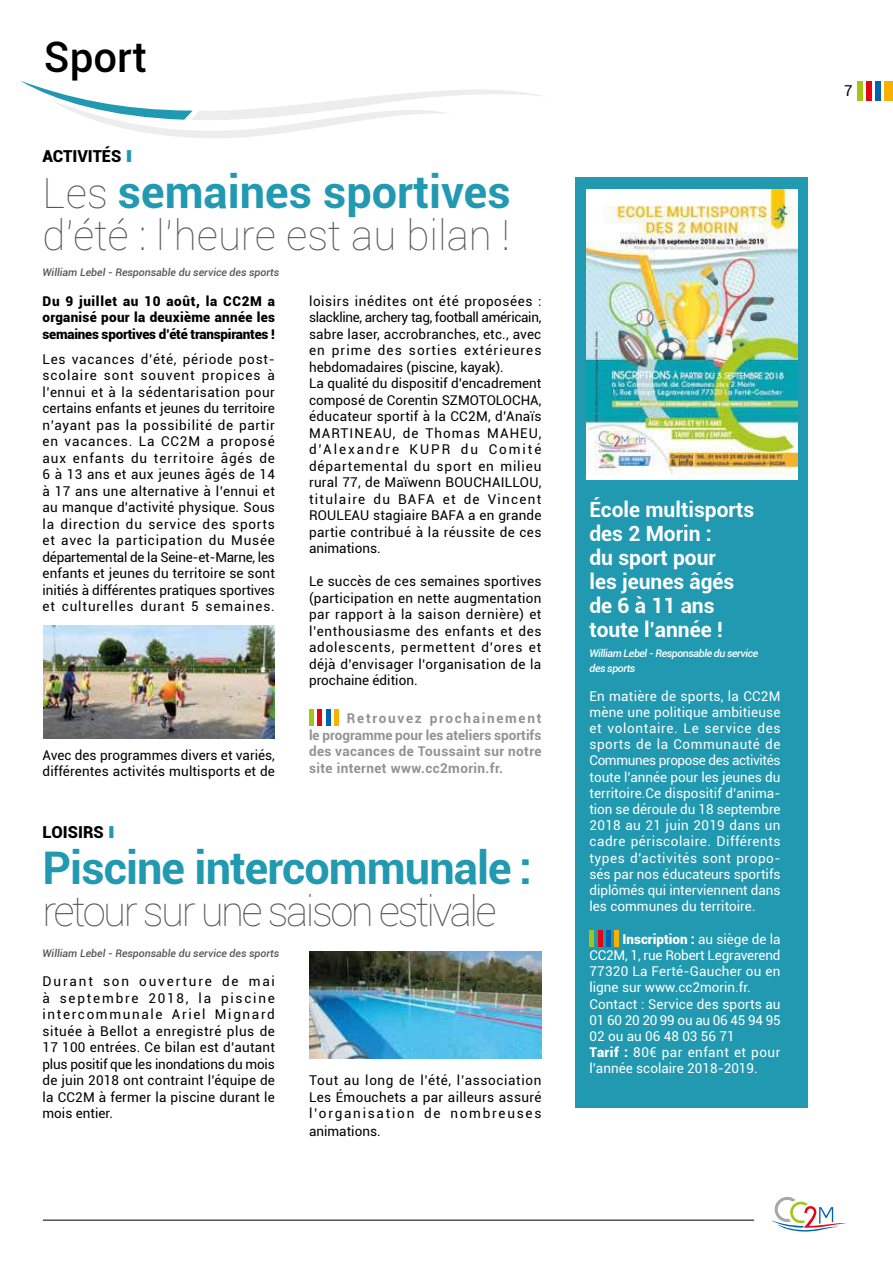
<style>
.page{position:relative;width:893px;height:1263px;background:#fff}
.page>*{position:absolute;margin:0;border:0;box-sizing:border-box;transform-origin:0 0}
.t1{font:700 45px "Roboto";letter-spacing:-.02em;color:#2099b1}
.t2{font:700 45px "Roboto";color:#2099b1}
.t3{font:100 42px "Roboto";letter-spacing:-.06em;color:#575756}
.t4{font:100 42px "Roboto";color:#575756}
.t5{font:500 42px "Roboto";color:#000}
.t6{font:700 21px/24px "Roboto";color:#fff}
.t7{font:900 16.5px "Roboto";color:#000}
.t8{font:15px "Roboto";color:#000}
.t9{font:13.5px/16.5px "Roboto";letter-spacing:.015em;color:#000;text-align:justify}
.t10{font:13.5px/16.2px "Roboto";color:#fff;text-align:justify}
.t11{font:700 13.5px/16.5px "Roboto";letter-spacing:.03em;color:#929291;text-align:justify}
.t12{font:900 13.5px/16.5px "Roboto";letter-spacing:-.015em;color:#000;text-align:justify}
.t13{font:italic 500 10.5px "Roboto";color:#575756}
.t14{font:italic 500 10.5px/15px "Roboto";letter-spacing:-.04em;color:#fff}
.s1{color:#2099b1}
.s2{font-weight:100;font-size:42px;color:#575756}
.s3{font-weight:900}
</style>
<div class="page">
<div style="left:309px;top:709px;width:5px;height:17px;background:#a2c617"></div>
<div style="left:326px;top:709px;width:5px;height:17px;background:#0063af"></div>
<div style="left:317px;top:709px;width:5px;height:17px;background:#e30613"></div>
<div style="left:334px;top:709px;width:5px;height:17px;background:#f9b000"></div>
<svg style="left:21px;top:81px;width:520px;height:57px"></svg>
<img style="left:43px;top:625px;width:231px;height:114px">
<div style="left:575px;top:178px;width:233px;height:930px;background:#2099b1"></div>
<div style="left:589px;top:930px;width:5px;height:17px;background:#a2c617"></div>
<div style="left:606px;top:930px;width:5px;height:17px;background:#0063af"></div>
<div style="left:598px;top:930px;width:5px;height:17px;background:#e30613"></div>
<div style="left:614px;top:930px;width:5px;height:17px;background:#f9b000"></div>
<img style="left:310px;top:952px;width:231px;height:106px">
<img style="left:587px;top:190px;width:211px;height:290px">
<div style="left:857px;top:81px;width:6px;height:20px;background:#a2c617"></div>
<div style="left:875px;top:81px;width:6px;height:20px;background:#0063af"></div>
<div style="left:866px;top:81px;width:6px;height:20px;background:#e30613"></div>
<div style="left:884px;top:81px;width:9px;height:20px;background:#f9b000"></div>
<hr style="left:43px;top:1220px;width:711px;height:1px;background:#000">
<svg style="left:771px;top:1197px;width:75px;height:34px"></svg>
<h2 class="t5" style="left:44px;top:39px;width:104px">Sport</h2>
<p class="t7" style="left:43px;top:149px;width:92px">ACTIVITÉS <span class="s1">I</span></p>
<h1 class="t2" style="left:43px;top:173px;width:469px"><span class="s2">Les</span> semaines sportives</h1>
<h2 class="t4" style="left:43px;top:217px;width:469px">d’été : l’heure est au bilan !</h2>
<p class="t13" style="left:43px;top:268px;width:238px">William Lebel - Responsable du service des sports</p>
<p class="t12" style="left:43px;top:294px;width:234px">Du 9 juillet au 10 août, la CC2M a organisé pour la deuxième année les semaines sportives d’été transpirantes !</p>
<p class="t9" style="left:43px;top:352px;width:234px">Les vacances d’été, période post&shy;scolaire sont souvent propices à l’ennui et à la sédentarisation pour certains enfants et jeunes du territoire n’ayant pas la possibilité de partir en vacances. La CC2M a proposé aux enfants du territoire âgés de 6 à 13 ans et aux jeunes âgés de 14 à 17 ans une alternative à l’ennui et au manque d’activité physique. Sous la direction du service des sports et avec la participation du Musée départemental de la Seine-et-Marne, les enfants et jeunes du territoire se sont initiés à différentes pratiques sportives et culturelles durant 5 semaines.</p>
<p class="t9" style="left:309px;top:293px;width:234px;text-align:left">loisirs inédites ont été proposées : slackline, archery tag, football américain, sabre laser, accrobranches, etc., avec en prime des sorties extérieures hebdomadaires (piscine, kayak).<br>La qualité du dispositif d’encadrement composé de Corentin SZMOTOLOCHA, éducateur sportif à la CC2M, d’Anaïs MARTINEAU, de Thomas MAHEU, d’Alexandre KUPR du Comité départemental du sport en milieu rural 77, de Maïwenn BOUCHAILLOU, titulaire du BAFA et de Vincent ROULEAU stagiaire BAFA a en grande partie contribué à la réussite de ces animations.</p>
<p class="t9" style="left:309px;top:574px;width:234px">Le succès de ces semaines sportives (participation en nette augmentation par rapport à la saison dernière) et l’enthousiasme des enfants et des adolescents, permettent d’ores et déjà d’envisager l’organisation de la prochaine édition.</p>
<p class="t11" style="left:309px;top:711px;width:234px;text-indent:38px">Retrouvez prochainement le programme pour les ateliers sportifs des vacances de Toussaint sur notre site internet www.cc2morin.fr.</p>
<p class="t9" style="left:43px;top:748px;width:234px">Avec des programmes divers et variés, différentes activités multisports et de</p>
<p class="t7" style="left:43px;top:825px;width:74px">LOISIRS <span class="s1">I</span></p>
<h1 class="t1" style="left:43px;top:837px;width:491px">Piscine intercommunale :</h1>
<h2 class="t3" style="left:42px;top:893px;width:456px">retour sur une saison estivale</h2>
<p class="t13" style="left:43px;top:949px;width:238px">William Lebel - Responsable du service des sports</p>
<p class="t9" style="left:43px;top:974px;width:234px">Durant son ouverture de mai à septembre 2018, la piscine intercommunale Ariel Mignard située à Bellot a enregistré plus de 17 100 entrées. Ce bilan est d’autant plus positif que les inondations du mois de juin 2018 ont contraint l’équipe de la CC2M à fermer la piscine durant le mois entier.</p>
<p class="t9" style="left:309px;top:1073px;width:234px">Tout au long de l’été, l’association Les Émouchets a par ailleurs assuré l’organisation de nombreuses</p>
<p class="t9" style="left:309px;top:1124px;width:73px">animations.</p>
<h3 class="t6" style="left:589px;top:499px;width:166px">École multisports des 2 Morin :<br>du sport pour<br>les jeunes âgés de 6 à 11 ans toute l’année !</h3>
<p class="t14" style="left:589px;top:646px;width:170px">William Lebel - Responsable du service des sports</p>
<p class="t10" style="left:589px;top:688px;width:193px">En matière de sports, la CC2M mène une politique ambitieuse et volontaire. Le service des sports de la Communauté de Communes propose des activités toute l’année pour les jeunes du territoire.Ce dispositif d’anima&shy;tion se déroule du 18 septembre 2018 au 21 juin 2019 dans un cadre périscolaire. Différents types d'activités sont propo&shy;sés par nos éducateurs sportifs diplômés qui interviennent dans les communes du territoire.</p>
<p class="t10" style="left:589px;top:932px;width:193px;text-align:left;text-indent:33px"><span class="s3">Inscription :</span> au siège de la<br>CC2M, 1, rue Robert Legraverend<br>77320 La Ferté-Gaucher ou en ligne sur www.cc2morin.fr.<br>Contact : Service des sports au<br>01 60 20 20 99 ou au 06 45 94 95<br>02 ou au 06 48 03 56 71<br><span class="s3">Tarif :</span> 80€ par enfant et pour l’année scolaire 2018-2019.</p>
<p class="t8" style="left:844px;top:84px;width:10px">7</p>
</div>
